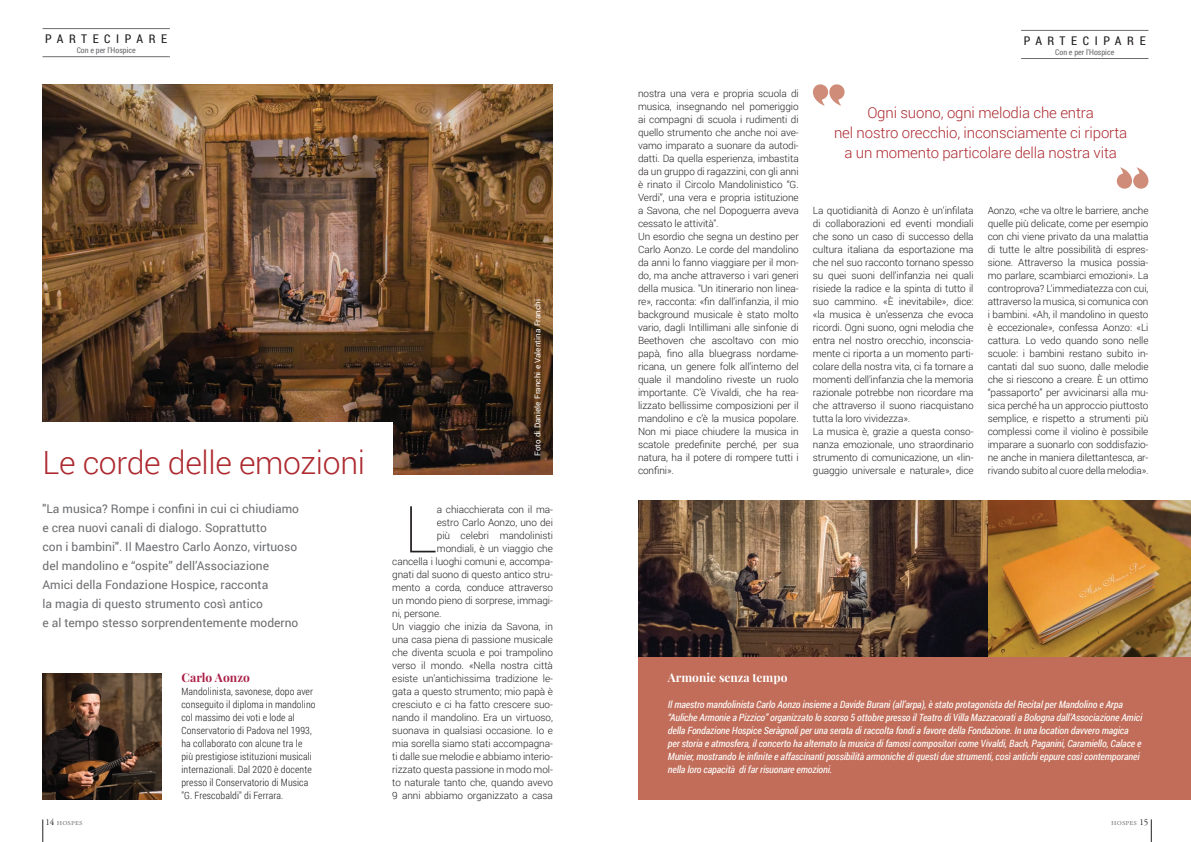
<style>
.page{position:relative;width:1191px;height:842px;background:#fff}
.page>*{position:absolute;margin:0;border:0;box-sizing:border-box;transform-origin:0 0}
.t1{font:100 64.9px "Roboto";color:#231f20}
.t2{font:300 32px "Roboto";letter-spacing:-.01em;color:#ad2a30}
.t3{font:300 15px/20px "Roboto";letter-spacing:-.01em;color:#ad2a30;text-align:center}
.t4{font:12px/19px "Roboto";color:#6c6d70}
.t5{font:12px "Roboto Condensed";letter-spacing:.47em;color:#231f20}
.t6{font:700 12px "Playfair Display";color:#fff}
.t7{font:700 12px "Playfair Display";letter-spacing:.01em;color:#ab1f47}
.t8{font:300 10px/13px "Roboto";letter-spacing:-.005em;color:#231f20}
.t9{font:italic 10px/13px "Roboto Condensed";letter-spacing:-.01em;color:#fff}
.t10{font:300 10px/13px "Roboto Condensed";letter-spacing:.01em;color:#231f20}
.t11{font:9px "Adobe Garamond Pro";letter-spacing:.01em;color:#808285}
.t12{font:8px "Roboto";letter-spacing:.01em;color:#fff}
.t13{font:8px "Roboto Condensed";color:#6c6d70}
.s1{color:#231f20}
</style>
<div class="page">
<svg style="left:43px;top:819px;width:1px;height:23px"></svg>
<svg style="left:1151px;top:819px;width:1px;height:23px"></svg>
<img style="left:987px;top:501px;width:204px;height:156px">
<img style="left:638px;top:501px;width:349px;height:156px">
<hr style="left:1021px;top:30px;width:127px;height:1px;background:#6c6d70">
<hr style="left:1021px;top:58px;width:127px;height:1px;background:#6c6d70">
<svg style="left:813px;top:84px;width:31px;height:22px"></svg>
<svg style="left:1116px;top:167px;width:32px;height:22px"></svg>
<div style="left:638px;top:657px;width:553px;height:142px;background:#c16d59"></div>
<hr style="left:43px;top:28px;width:127px;height:1px;background:#6c6d70">
<hr style="left:43px;top:56px;width:127px;height:1px;background:#6c6d70">
<img style="left:43px;top:84px;width:510px;height:390px">
<div style="left:0;top:422px;width:392px;height:76px;background:#fff"></div>
<img style="left:43px;top:674px;width:118px;height:125px">
<p class="t5" style="left:45px;top:30px;width:123px">PARTECIPARE</p>
<p class="t13" style="left:77px;top:44px;width:61px">Con e per l'Hospice</p>
<p class="t12" style="left:532px;top:456px;width:159px;rotate:-90deg">Foto di Daniele Franchi e Valentina Franchi</p>
<h2 class="t2" style="left:43px;top:441px;width:324px">Le corde delle emozioni</h2>
<p class="t4" style="left:43px;top:499px;width:258px">"La musica? Rompe i confini in cui ci chiudiamo e crea nuovi canali di dialogo. Soprattutto<br>con i bambini". Il Maestro Carlo Aonzo, virtuoso del mandolino e “ospite” dell’Associazione Amici della Fondazione Hospice, racconta<br>la magia di questo strumento così antico<br>e al tempo stesso sorprendentemente moderno</p>
<h1 class="t1" style="left:404px;top:484px;width:35px">L</h1>
<p class="t8" style="left:437px;top:503px;width:118px">a chiacchierata con il ma-</p>
<p class="t8" style="left:437px;top:516px;width:118px">estro Carlo Aonzo, uno dei</p>
<p class="t8" style="left:437px;top:529px;width:118px">più celebri mandolinisti</p>
<p class="t8" style="left:437px;top:542px;width:118px">mondiali, è un viaggio che</p>
<p class="t8" style="left:392px;top:555px;width:162px">cancella i luoghi comuni e, accompa-</p>
<p class="t8" style="left:392px;top:568px;width:162px">gnati dal suono di questo antico stru-</p>
<p class="t8" style="left:392px;top:581px;width:162px">mento a corda, conduce attraverso</p>
<p class="t8" style="left:392px;top:594px;width:162px">un mondo pieno di sorprese, immagi-</p>
<p class="t8" style="left:392px;top:607px;width:51px">ni, persone.</p>
<p class="t8" style="left:392px;top:620px;width:162px">Un viaggio che inizia da Savona, in</p>
<p class="t8" style="left:392px;top:633px;width:162px">una casa piena di passione musicale</p>
<p class="t8" style="left:392px;top:646px;width:162px">che diventa scuola e poi trampolino</p>
<p class="t8" style="left:392px;top:659px;width:162px">verso il mondo. «Nella nostra città</p>
<p class="t8" style="left:392px;top:672px;width:162px">esiste un’antichissima tradizione le-</p>
<p class="t8" style="left:392px;top:685px;width:162px">gata a questo strumento; mio papà è</p>
<p class="t8" style="left:392px;top:698px;width:162px">cresciuto e ci ha fatto crescere suo-</p>
<p class="t8" style="left:392px;top:711px;width:162px">nando il mandolino. Era un virtuoso,</p>
<p class="t8" style="left:392px;top:724px;width:162px">suonava in qualsiasi occasione. Io e</p>
<p class="t8" style="left:392px;top:737px;width:162px">mia sorella siamo stati accompagna-</p>
<p class="t8" style="left:392px;top:750px;width:162px">ti dalle sue melodie e abbiamo interio-</p>
<p class="t8" style="left:392px;top:763px;width:162px">rizzato questa passione in modo mol-</p>
<p class="t8" style="left:392px;top:776px;width:162px">to naturale tanto che, quando avevo</p>
<p class="t8" style="left:392px;top:789px;width:162px">9 anni abbiamo organizzato a casa</p>
<p class="t7" style="left:181px;top:670px;width:70px">Carlo Aonzo</p>
<p class="t10" style="left:181px;top:685px;width:136px">Mandolinista, savonese, dopo aver conseguito il diploma in mandolino col massimo dei voti e lode al Conservatorio di Padova nel 1993, ha collaborato con alcune tra le più prestigiose istituzioni musicali internazionali. Dal 2020 è docente presso il Conservatorio di Musica "G. Frescobaldi" di Ferrara.</p>
<p class="t8" style="left:638px;top:87px;width:162px">nostra una vera e propria scuola di musica, insegnando nel pomeriggio ai compagni di scuola i rudimenti di quello strumento che anche noi ave&shy;vamo imparato a suonare da autodi&shy;datti. Da quella esperienza, imbastita da un gruppo di ragazzini, con gli anni è rinato il Circolo Mandolinistico “G.<br>Verdi”, una vera e propria istituzione a Savona, che nel Dopoguerra aveva cessato le attività".<br>Un esordio che segna un destino per Carlo Aonzo. Le corde del mandolino da anni lo fanno viaggiare per il mon&shy;do, ma anche attraverso i vari generi della musica. "Un itinerario non linea&shy;re», racconta: «fin dall’infanzia, il mio background musicale è stato molto vario, dagli Intillimani alle sinfonie di Beethoven che ascoltavo con mio papà, fino alla bluegrass nordame&shy;ricana, un genere folk all’interno del quale il mandolino riveste un ruolo importante. C’è Vivaldi, che ha rea&shy;lizzato bellissime composizioni per il mandolino e c’è la musica popolare.<br>Non mi piace chiudere la musica in scatole predefinite perché, per sua natura, ha il potere di rompere tutti i confini».</p>
<p class="t5" style="left:1023px;top:32px;width:123px">PARTECIPARE</p>
<p class="t13" style="left:1055px;top:46px;width:61px">Con e per l'Hospice</p>
<h3 class="t3" style="left:834px;top:102px;width:295px">Ogni suono, ogni melodia che entra<br>nel nostro orecchio, inconsciamente ci riporta a un momento particolare della nostra vita</h3>
<p class="t8" style="left:813px;top:204px;width:162px">La quotidianità di Aonzo è un’infilata di collaborazioni ed eventi mondiali che sono un caso di successo della cultura italiana da esportazione ma che nel suo racconto tornano spesso su quei suoni dell’infanzia nei quali risiede la radice e la spinta di tutto il suo cammino. «È inevitabile», dice: «la musica è un’essenza che evoca ricordi. Ogni suono, ogni melodia che entra nel nostro orecchio, inconscia&shy;mente ci riporta a un momento parti&shy;colare della nostra vita, ci fa tornare a momenti dell'infanzia che la memoria razionale potrebbe non ricordare ma che attraverso il suono riacquistano tutta la loro vividezza».<br>La musica è, grazie a questa conso&shy;nanza emozionale, uno straordinario strumento di comunicazione, un «lin&shy;guaggio universale e naturale», dice</p>
<p class="t8" style="left:987px;top:204px;width:162px;text-align:justify">Aonzo, «che va oltre le barriere, anche quelle più delicate, come per esempio con chi viene privato da una malattia di tutte le altre possibilità di espres&shy;sione. Attraverso la musica possia&shy;mo parlare, scambiarci emozioni». La controprova? L'immediatezza con cui, attraverso la musica, si comunica con i bambini. «Ah, il mandolino in questo è eccezionale», confessa Aonzo: «Li cattura. Lo vedo quando sono nelle scuole: i bambini restano subito in&shy;cantati dal suo suono, dalle melodie che si riescono a creare. È un ottimo “passaporto” per avvicinarsi alla mu&shy;sica perché ha un approccio piuttosto semplice, e rispetto a strumenti più complessi come il violino è possibile imparare a suonarlo con soddisfazio&shy;ne anche in maniera dilettantesca, ar&shy;rivando subito al cuore della melodia».</p>
<p class="t6" style="left:668px;top:670px;width:121px">Armonie senza tempo</p>
<p class="t9" style="left:668px;top:698px;width:476px">Il maestro mandolinista Carlo Aonzo insieme a Davide Burani (all’arpa), è stato protagonista del Recital per Mandolino e Arpa “Auliche Armonie a Pizzico” organizzato lo scorso 5 ottobre presso il Teatro di Villa Mazzacorati a Bologna dall’Associazione Amici della Fondazione Hospice Seràgnoli per una serata di raccolta fondi a favore della Fondazione. In una location davvero magica per storia e atmosfera, il concerto ha alternato la musica di famosi compositori come Vivaldi, Bach, Paganini, Caramiello, Calace e Munier, mostrando le infinite e affascinanti possibilità armoniche di questi due strumenti, così antichi eppure così contemporanei nella loro capacità di far risuonare emozioni.</p>
<p class="t11" style="left:45px;top:817px;width:39px"><span class="s1">14</span> hospes</p>
<p class="t11" style="left:1111px;top:817px;width:39px">hospes <span class="s1">15</span></p>
</div>
